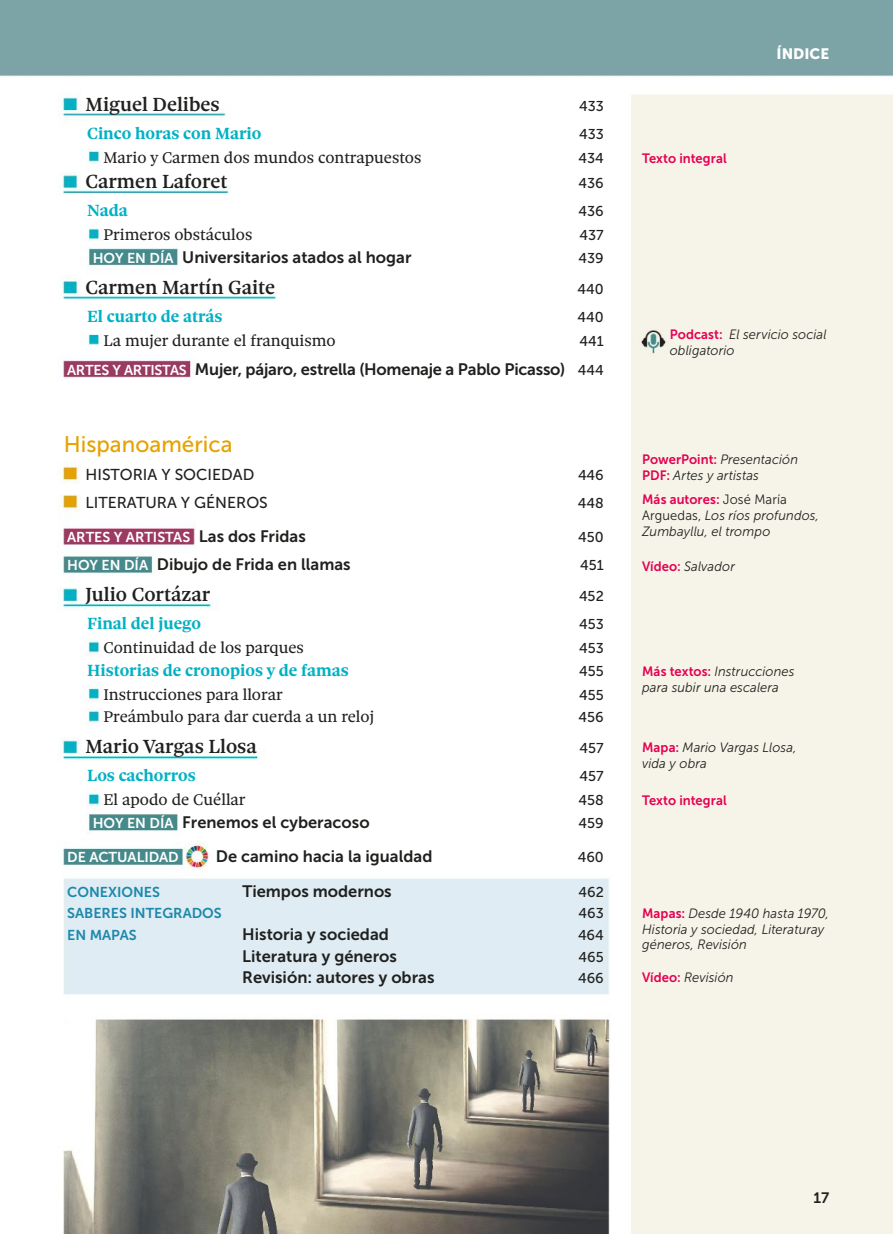
<style>
.page{position:relative;width:893px;height:1234px;background:#fff}
.page>*{position:absolute;margin:0;border:0;box-sizing:border-box;transform-origin:0 0}
.t1{font:22.5px "Museo Sans 500";color:#e6a200}
.t2{font:500 20.25px "Sole Serif Text";color:#20201e}
.t3{font:700 17.25px "Sole Serif Text";color:#02b1c4}
.t4{font:16.5px "Museo Sans 700";color:#20201e}
.t5{font:16.5px "Sole Serif Text";color:#20201e}
.t6{font:15.75px "Museo Sans 500";color:#20201e}
.t7{font:15px "Museo Sans 900";color:#fff}
.t8{font:15px "Museo Sans 700";color:#20201e}
.t9{font:14.25px "Museo Sans 500";color:#20201e}
.t10{font:14.25px "Museo Sans 700";color:#fff}
.t11{font:14.25px "Museo Sans 700";color:#1b88ab}
.t12{font:italic 13.5px/15.8px "Museo Sans 300";letter-spacing:.005em;color:#20201e;scale:.96 1}
.t13{font:13.5px "Museo Sans 700";letter-spacing:.005em;color:#e40051;scale:.96 1}
.s1{font-size:14.25px;color:#fff}
.s2{font-family:"Museo Sans 500";font-size:14.25px}
.s3{font-size:16.5px;color:#20201e}
.s4{font-family:"Museo Sans 700";font-style:normal;color:#e40051}
.s5{font-family:"Museo Sans 300";color:#20201e}
.s6{font-style:normal}
</style>
<div class="page">
<img style="left:0;top:0;width:893px;height:1233px">
<h2 class="t2" style="left:85px;top:97px;width:136px">Miguel Delibes</h2>
<p class="t9" style="left:579px;top:98px;width:26px">433</p>
<p class="t3" style="left:87px;top:127px;width:176px">Cinco horas con Mario</p>
<p class="t9" style="left:579px;top:126px;width:26px">433</p>
<p class="t5" style="left:103px;top:147px;width:319px">Mario y Carmen dos mundos contrapuestos</p>
<p class="t9" style="left:578px;top:149px;width:27px">434</p>
<h2 class="t2" style="left:85px;top:174px;width:143px">Carmen Laforet</h2>
<p class="t9" style="left:579px;top:175px;width:27px">436</p>
<p class="t3" style="left:87px;top:204px;width:42px">Nada</p>
<p class="t9" style="left:579px;top:203px;width:27px">436</p>
<p class="t5" style="left:103px;top:225px;width:150px">Primeros obstáculos</p>
<p class="t9" style="left:580px;top:227px;width:26px">437</p>
<p class="t4" style="left:93px;top:251px;width:320px"><span class="s1">HOY EN DÍA</span> Universitarios atados al hogar</p>
<p class="t9" style="left:579px;top:249px;width:27px">439</p>
<h2 class="t2" style="left:85px;top:279px;width:191px">Carmen Martín Gaite</h2>
<p class="t9" style="left:578px;top:280px;width:28px">440</p>
<p class="t3" style="left:87px;top:310px;width:137px">El cuarto de atrás</p>
<p class="t9" style="left:578px;top:309px;width:28px">440</p>
<p class="t5" style="left:103px;top:330px;width:234px">La mujer durante el franquismo</p>
<p class="t9" style="left:580px;top:332px;width:26px">441</p>
<p class="t4" style="left:67px;top:363px;width:538px"><span class="s1">ARTES Y ARTISTAS</span> Mujer, pájaro, estrella (Homenaje a Pablo Picasso) <span class="s2">444</span></p>
<h1 class="t1" style="left:64px;top:431px;width:170px">Hispanoamérica</h1>
<p class="t6" style="left:86px;top:465px;width:170px">HISTORIA Y SOCIEDAD</p>
<p class="t9" style="left:578px;top:466px;width:27px">446</p>
<p class="t6" style="left:86px;top:493px;width:184px">LITERATURA Y GÉNEROS</p>
<p class="t9" style="left:578px;top:494px;width:27px">448</p>
<p class="t10" style="left:67px;top:532px;width:240px">ARTES Y ARTISTAS <span class="s3">Las dos Fridas</span></p>
<p class="t9" style="left:578px;top:529px;width:27px">450</p>
<p class="t4" style="left:67px;top:558px;width:285px"><span class="s1">HOY EN DÍA</span> Dibujo de Frida en llamas</p>
<p class="t9" style="left:580px;top:557px;width:25px">451</p>
<h2 class="t2" style="left:85px;top:587px;width:126px">Julio Cortázar</h2>
<p class="t9" style="left:579px;top:588px;width:26px">452</p>
<p class="t3" style="left:87px;top:617px;width:116px">Final del juego</p>
<p class="t9" style="left:579px;top:616px;width:26px">453</p>
<p class="t5" style="left:103px;top:637px;width:202px">Continuidad de los parques</p>
<p class="t9" style="left:579px;top:639px;width:26px">453</p>
<p class="t3" style="left:87px;top:663px;width:263px">Historias de cronopios y de famas</p>
<p class="t9" style="left:579px;top:662px;width:26px">455</p>
<p class="t5" style="left:103px;top:684px;width:181px">Instrucciones para llorar</p>
<p class="t9" style="left:579px;top:686px;width:26px">455</p>
<p class="t5" style="left:103px;top:706px;width:272px">Preámbulo para dar cuerda a un reloj</p>
<p class="t9" style="left:579px;top:709px;width:27px">456</p>
<h2 class="t2" style="left:85px;top:738px;width:173px">Mario Vargas Llosa</h2>
<p class="t9" style="left:580px;top:740px;width:26px">457</p>
<p class="t3" style="left:87px;top:769px;width:110px">Los cachorros</p>
<p class="t9" style="left:580px;top:768px;width:26px">457</p>
<p class="t5" style="left:103px;top:789px;width:144px">El apodo de Cuéllar</p>
<p class="t9" style="left:578px;top:791px;width:27px">458</p>
<p class="t4" style="left:93px;top:815px;width:278px"><span class="s1">HOY EN DÍA</span> Frenemos el cyberacoso</p>
<p class="t9" style="left:579px;top:814px;width:27px">459</p>
<p class="t10" style="left:67px;top:851px;width:113px">DE ACTUALIDAD</p>
<p class="t4" style="left:216px;top:850px;width:218px">De camino hacia la igualdad</p>
<p class="t9" style="left:578px;top:848px;width:28px">460</p>
<p class="t11" style="left:67px;top:886px;width:94px">CONEXIONES</p>
<p class="t4" style="left:242px;top:884px;width:151px">Tiempos modernos</p>
<p class="t9" style="left:578px;top:883px;width:27px">462</p>
<p class="t11" style="left:67px;top:907px;width:156px">SABERES INTEGRADOS</p>
<p class="t9" style="left:579px;top:904px;width:27px">463</p>
<p class="t11" style="left:67px;top:929px;width:71px">EN MAPAS</p>
<p class="t4" style="left:242px;top:928px;width:148px">Historia y sociedad</p>
<p class="t9" style="left:578px;top:926px;width:27px">464</p>
<p class="t4" style="left:242px;top:949px;width:156px">Literatura y géneros</p>
<p class="t9" style="left:579px;top:948px;width:27px">465</p>
<p class="t4" style="left:242px;top:971px;width:194px">Revisión: autores y obras</p>
<p class="t9" style="left:578px;top:969px;width:27px">466</p>
<p class="t13" style="left:642px;top:153px;width:90px">Texto integral</p>
<p class="t7" style="left:776px;top:45px;width:54px">ÍNDICE</p>
<p class="t12" style="left:670px;top:328px;width:165px"><span class="s4">Podcast:</span> El servicio social obligatorio</p>
<p class="t12" style="left:642px;top:453px;width:164px"><span class="s4">PowerPoint:</span> Presentación<br><span class="s4">PDF:</span> Artes y artistas</p>
<p class="t13" style="left:642px;top:495px;width:152px">Más autores: <span class="s5">José María</span></p>
<p class="t12" style="left:642px;top:509px;width:186px"><span class="s6">Arguedas,</span> Los ríos profundos,<br>Zumbayllu, el trompo</p>
<p class="t12" style="left:642px;top:559px;width:98px"><span class="s4">Vídeo:</span> Salvador</p>
<p class="t12" style="left:642px;top:664px;width:160px"><span class="s4">Más textos:</span> Instrucciones para subir una escalera</p>
<p class="t12" style="left:642px;top:740px;width:162px"><span class="s4">Mapa:</span> Mario Vargas Llosa, vida y obra</p>
<p class="t13" style="left:642px;top:795px;width:90px">Texto integral</p>
<p class="t12" style="left:642px;top:906px;width:196px"><span class="s4">Mapas:</span> Desde 1940 hasta 1970,<br>Historia y sociedad, Literaturay géneros, Revisión</p>
<p class="t12" style="left:642px;top:970px;width:97px"><span class="s4">Vídeo:</span> Revisión</p>
<p class="t8" style="left:813px;top:1192px;width:17px">17</p>
</div>
